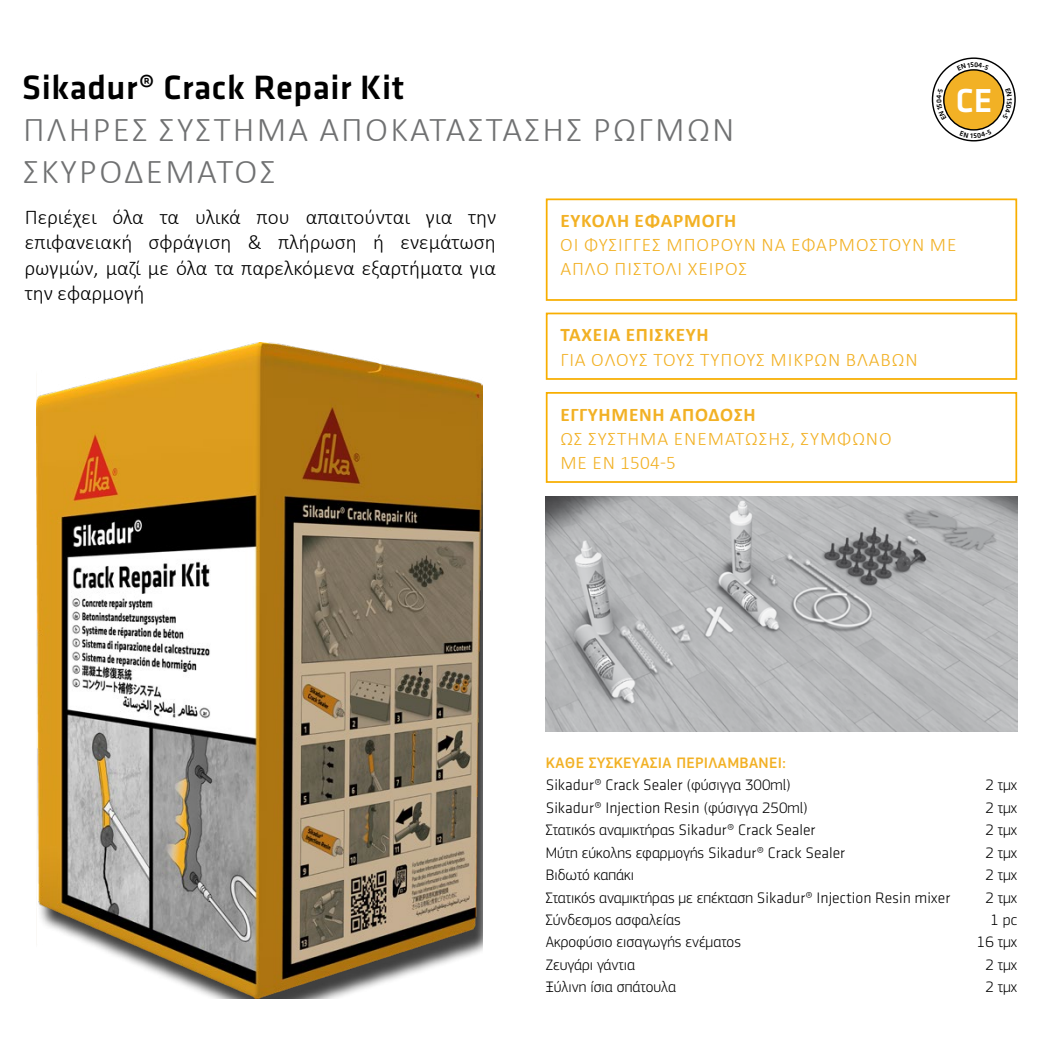
<style>
.page{position:relative;width:1042px;height:1042px;background:#fff}
.page>*{position:absolute;margin:0;border:0;box-sizing:border-box;transform-origin:0 0}
.t1{font:300 35px/42px "Calibri";letter-spacing:.065em;color:#707172}
.t2{font:500 35px "Klavika";letter-spacing:.015em;color:#000}
.t3{font:500 34.48px "Klavika";color:#fff}
.t4{font:300 21px/25.2px "Calibri";color:#000;text-align:justify}
.t5{font:300 19.25px/24.2px "Calibri";letter-spacing:.05em;color:#f2b125}
.t6{font:700 19.25px "Calibri";letter-spacing:.04em;color:#f2b125}
.t7{font:300 15.75px "PF Square Sans Pro";color:#000}
.t8{font:300 15.75px "Klavika";color:#000}
.t9{font:500 15.75px "PF Square Sans Pro";letter-spacing:.02em;color:#f2b125}
.s1{font-family:"PF Square Sans Pro"}
.s2{font-family:"Klavika"}
</style>
<div class="page">
<img style="left:36px;top:342px;width:447px;height:657px">
<img style="left:546px;top:496px;width:471px;height:235px">
<div style="left:546px;top:198px;width:471px;height:103px;border:2px solid #f8ae00"></div>
<div style="left:546px;top:313px;width:471px;height:67px;border:2px solid #f8ae00"></div>
<div style="left:546px;top:392px;width:471px;height:91px;border:2px solid #f8ae00"></div>
<div style="left:944px;top:70px;width:60px;height:60px;background:#f2b125;border-radius:50%"></div>
<svg style="left:959px;top:129px;width:33px;height:9px"></svg>
<svg style="left:936px;top:88px;width:10px;height:32px"></svg>
<svg style="left:957px;top:62px;width:27px;height:9px"></svg>
<svg style="left:1002px;top:88px;width:10px;height:31px"></svg>
<h1 class="t2" style="left:22px;top:63px;width:383px">Sikadur® Crack Repair Kit</h1>
<h1 class="t1" style="left:23px;top:108px;width:713px">ΠΛΉΡΕΣ ΣΎΣΤΗ ΜΑ ΑΠΟΚΑΤΆΣΤΑΣΗΣ ΡΩΓΜΏΝ<br>ΣΚΥΡΟΔΈΜΑΤΟΣ</h1>
<h2 class="t3" style="left:956px;top:77px;width:38px">CE</h2>
<h3 class="t4" style="left:25px;top:204px;width:473px">Περιέχει όλα τα υλικά που απαιτούνται για την επιφανειακή σφράγιση &amp; πλήρωση ή ενεμάτωση ρωγμών, μαζί με όλα τα παρελκόμενα εξαρτήματα για την εφαρμογή</h3>
<p class="t6" style="left:560px;top:207px;width:175px">ΕΥΚΟΛΗ ΕΦΑΡΜΟΓΗ</p>
<p class="t5" style="left:560px;top:232px;width:397px">ΟΙ ΦΥΣΙΓΓΕΣ ΜΠΟΡΟΥΝ ΝΑ ΕΦΑΡΜΟΣΤΟΥΝ ΜΕ<br>ΑΠΛΟ ΠΙΣΤΟΛΙ ΧΕΙΡΟΣ</p>
<p class="t6" style="left:560px;top:321px;width:138px">ΤΑΧΕΙΑ ΕΠΙΣΚΕΥΗ</p>
<p class="t5" style="left:560px;top:347px;width:359px">ΓΙΑ ΟΛΟΥΣ ΤΟΥΣ ΤΥΠΟΥΣ ΜΙΚΡΩΝ ΒΛΑΒΩΝ</p>
<p class="t6" style="left:560px;top:400px;width:194px">ΕΓΓΥΗ ΜΕΝΗ ΑΠΟΔΟΣΗ</p>
<p class="t5" style="left:560px;top:426px;width:333px">ΩΣ ΣΥΣΤΗ ΜΑ ΕΝΕΜΑΤΩΣΗΣ, ΣΥΜΦΩΝΟ<br>ΜΕ ΕΝ 1504-5</p>
<p class="t9" style="left:546px;top:753px;width:241px">ΚΆΘΕ ΣΥΣΚΕΥΑΣΊΑ ΠΕΡΙΛΑΜΒΆΝΕΙ :</p>
<p class="t8" style="left:546px;top:775px;width:246px">Sikadur® Crack Sealer <span class="s1">(φύσιγγα 300ml)</span></p>
<p class="t7" style="left:985px;top:776px;width:33px">2 τμχ</p>
<p class="t8" style="left:546px;top:798px;width:263px">Sikadur® Injection Resin <span class="s1">(φύσιγγα 250ml)</span></p>
<p class="t7" style="left:985px;top:798px;width:33px">2 τμχ</p>
<p class="t7" style="left:546px;top:821px;width:271px">Στατικός αναμικτήρας <span class="s2">Sikadur® Crack Sealer</span></p>
<p class="t7" style="left:985px;top:821px;width:33px">2 τμχ</p>
<p class="t7" style="left:546px;top:843px;width:301px">Μύτη εύκολης εφαρμογής <span class="s2">Sikadur® Crack Sealer</span></p>
<p class="t7" style="left:985px;top:843px;width:33px">2 τμχ</p>
<p class="t7" style="left:546px;top:866px;width:90px">Βιδωτό καπάκι</p>
<p class="t7" style="left:985px;top:866px;width:33px">2 τμχ</p>
<p class="t7" style="left:546px;top:888px;width:406px">Στατικός αναμικτήρας με επέκταση <span class="s2">Sikadur® Injection Resin mixer</span></p>
<p class="t7" style="left:985px;top:888px;width:33px">2 τμχ</p>
<p class="t7" style="left:546px;top:910px;width:136px">Σύνδεσμος ασφαλείας</p>
<p class="t7" style="left:990px;top:910px;width:28px">1 pc</p>
<p class="t7" style="left:546px;top:933px;width:197px">Ακροφύσιο εισαγωγής ενέματος</p>
<p class="t7" style="left:977px;top:933px;width:42px">16 τμχ</p>
<p class="t7" style="left:546px;top:955px;width:91px">Ζευγάρι γάντια</p>
<p class="t7" style="left:985px;top:955px;width:33px">2 τμχ</p>
<p class="t7" style="left:546px;top:978px;width:132px">Ξύλινη ίσια σπάτουλα</p>
<p class="t7" style="left:985px;top:978px;width:33px">2 τμχ</p>
</div>
